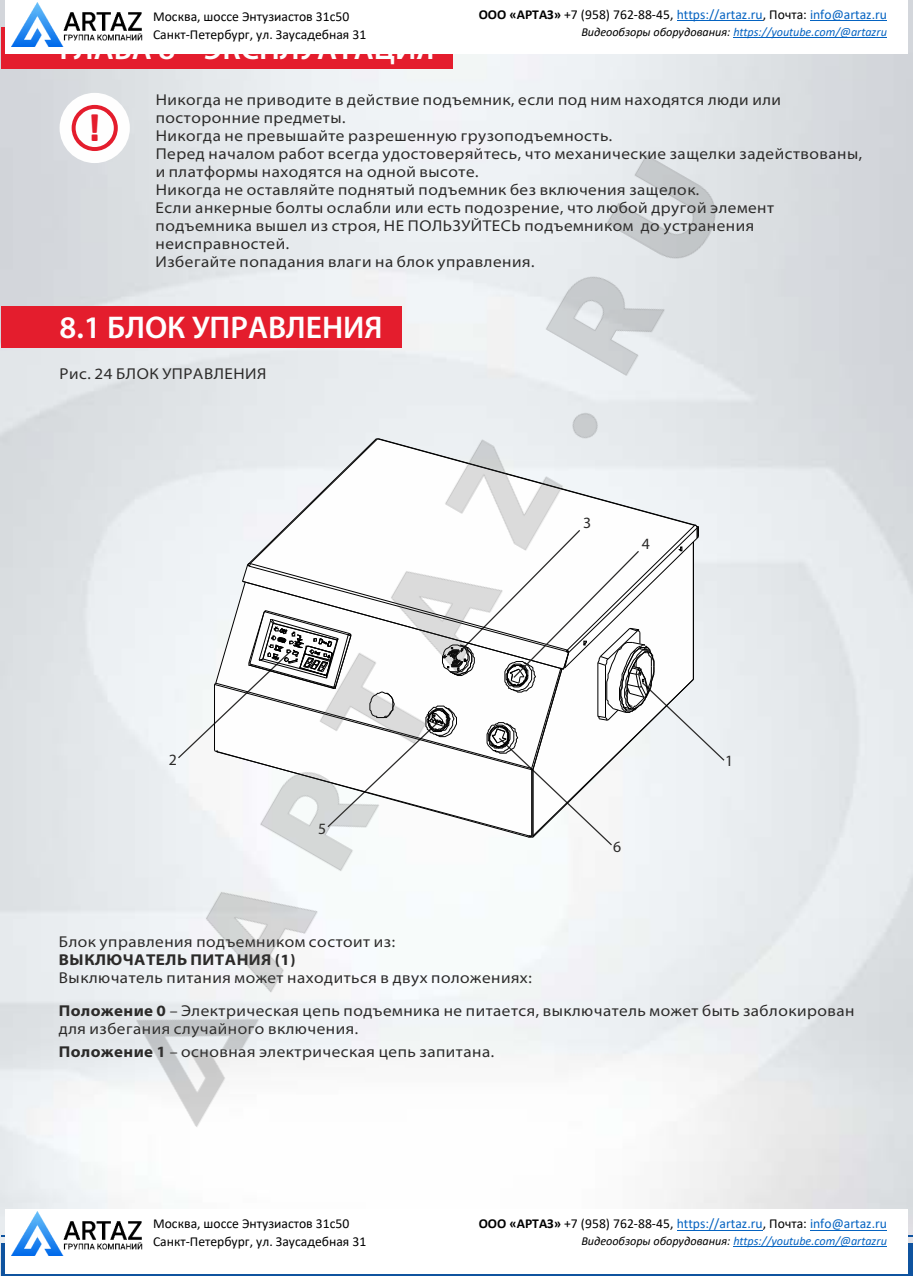
<style>
.page{position:relative;width:913px;height:1276px;background:#fff}
.page>*{position:absolute;margin:0;border:0;box-sizing:border-box;transform-origin:0 0}
.t1{font:36.45px "Bloc Ext Cond C";color:#e41d2d}
.t2{font:600 31.5px "Myriad Pro";color:#fefefe}
.t3{font:semi-expanded 15.75px/18px "Myriad Pro";letter-spacing:.03em;color:#2b2a29}
.t4{font:700 semi-expanded 15.75px "Myriad Pro";letter-spacing:.03em;color:#2b2a29}
.t5{font:15.75px "Myriad Pro";color:#2b2a29}
.t6{font:13.72px "Calibri";color:#0563c1}
.t7{font:13.72px/17.8px "Calibri";color:#000}
.t8{font:italic 12.15px "Calibri";letter-spacing:-.005em;color:#0563c1}
.s1{font-weight:700;color:#000}
.s2{color:#000}
.s3{font-weight:700}
</style>
<div class="page">
<img style="left:0;top:0;width:912px;height:1276px">
<div style="left:1px;top:1243px;width:911px;height:33px;background:#0f539f"></div>
<div style="left:1px;top:27px;width:451px;height:42px;background:#e41d2d"></div>
<hr style="left:1px;top:1235px;width:911px;height:1px;background:#0f539f">
<div style="left:60px;top:93px;width:70px;height:70px;background:#fefefe;border-radius:50%"></div>
<svg style="left:72px;top:105px;width:46px;height:45px"></svg>
<div style="left:1px;top:306px;width:400px;height:42px;background:#e41d2d"></div>
<div style="left:5px;top:1209px;width:140px;height:65px;background:#fff"></div>
<div style="left:145px;top:1209px;width:248px;height:65px;background:#fff"></div>
<div style="left:393px;top:1209px;width:514px;height:65px;background:#fff"></div>
<hr style="left:676px;top:1230px;width:86px;height:1px;background:#0563c1">
<hr style="left:809px;top:1230px;width:77px;height:1px;background:#0563c1">
<hr style="left:733px;top:1246px;width:153px;height:1px;background:#0563c1">
<img style="left:11px;top:1211px;width:131px;height:44px">
<img style="left:87px;top:134px;width:670px;height:1006px">
<div style="left:5px;top:0;width:140px;height:54px;background:#fff"></div>
<div style="left:145px;top:0;width:248px;height:54px;background:#fff"></div>
<div style="left:393px;top:0;width:514px;height:54px;background:#fff"></div>
<hr style="left:676px;top:21px;width:86px;height:1px;background:#0563c1">
<hr style="left:809px;top:21px;width:77px;height:1px;background:#0563c1">
<hr style="left:733px;top:37px;width:153px;height:1px;background:#0563c1">
<img style="left:11px;top:2px;width:131px;height:44px">
<p class="t7" style="left:153px;top:9px;width:215px">Москва, шоссе Энтузиастов 31с50<br>Санкт-Петербург, ул. Заусадебная 31</p>
<p class="t6" style="left:478px;top:9px;width:409px"><span class="s1">ООО «АРТАЗ»</span> <span class="s2">+7 (958) 762-88-45,</span> https://artaz.ru<span class="s2">, Почта:</span> info@artaz.ru</p>
<p class="t8" style="left:581px;top:27px;width:307px"><span class="s2">Видеообзоры оборудования:</span> https://youtube.com/@artazru</p>
<h2 class="t2" style="left:59px;top:35px;width:376px">ГЛАВА 8 – ЭКСПЛУАТАЦИЯ</h2>
<p class="t3" style="left:155px;top:92px;width:707px">Никогда не приводите в действие подъемник, если под ним находятся люди или посторонние предметы.<br>Никогда не превышайте разрешенную грузоподъемность.<br>Перед началом работ всегда удостоверяйтесь, что механические защелки задействованы, и платформы находятся на одной высоте.<br>Никогда не оставляйте поднятый подъемник без включения защелок.<br>Если анкерные болты ослабли или есть подозрение, что любой другой элемент подъемника вышел из строя, НЕ ПОЛЬЗУЙТЕСЬ подъемником до устранения неисправностей.<br>Избегайте попадания влаги на блок управления.</p>
<h1 class="t1" style="left:90px;top:114px;width:11px">!</h1>
<h2 class="t2" style="left:59px;top:315px;width:324px">8.1 БЛОК УПРАВЛЕНИЯ</h2>
<p class="t3" style="left:60px;top:366px;width:208px">Рис. 24 БЛОК УПРАВЛЕНИЯ</p>
<p class="t5" style="left:583px;top:516px;width:10px">3</p>
<p class="t5" style="left:641px;top:537px;width:10px">4</p>
<p class="t5" style="left:169px;top:753px;width:10px">2</p>
<p class="t5" style="left:318px;top:822px;width:10px">5</p>
<p class="t3" style="left:59px;top:933px;width:337px">Блок управления подъемником состоит из:</p>
<p class="t4" style="left:59px;top:952px;width:238px">ВЫКЛЮЧАТЕЛЬ ПИТАНИЯ (1)</p>
<p class="t3" style="left:59px;top:969px;width:474px">Выключатель питания может находиться в двух положениях:</p>
<p class="t5" style="left:613px;top:840px;width:10px">6</p>
<p class="t5" style="left:725px;top:754px;width:10px">1</p>
<p class="t3" style="left:59px;top:1003px;width:796px"><span class="s3">Положение 0</span> – Электрическая цепь подъемника не питается, выключатель может быть заблокирован для избегания случайного включения.</p>
<p class="t3" style="left:59px;top:1044px;width:436px"><span class="s3">Положение 1</span> – основная электрическая цепь запитана.</p>
<p class="t7" style="left:153px;top:1216px;width:215px">Москва, шоссе Энтузиастов 31с50<br>Санкт-Петербург, ул. Заусадебная 31</p>
<p class="t6" style="left:478px;top:1218px;width:409px"><span class="s1">ООО «АРТАЗ»</span> <span class="s2">+7 (958) 762-88-45,</span> https://artaz.ru<span class="s2">, Почта:</span> info@artaz.ru</p>
<p class="t8" style="left:581px;top:1235px;width:307px"><span class="s2">Видеообзоры оборудования:</span> https://youtube.com/@artazru</p>
</div>
